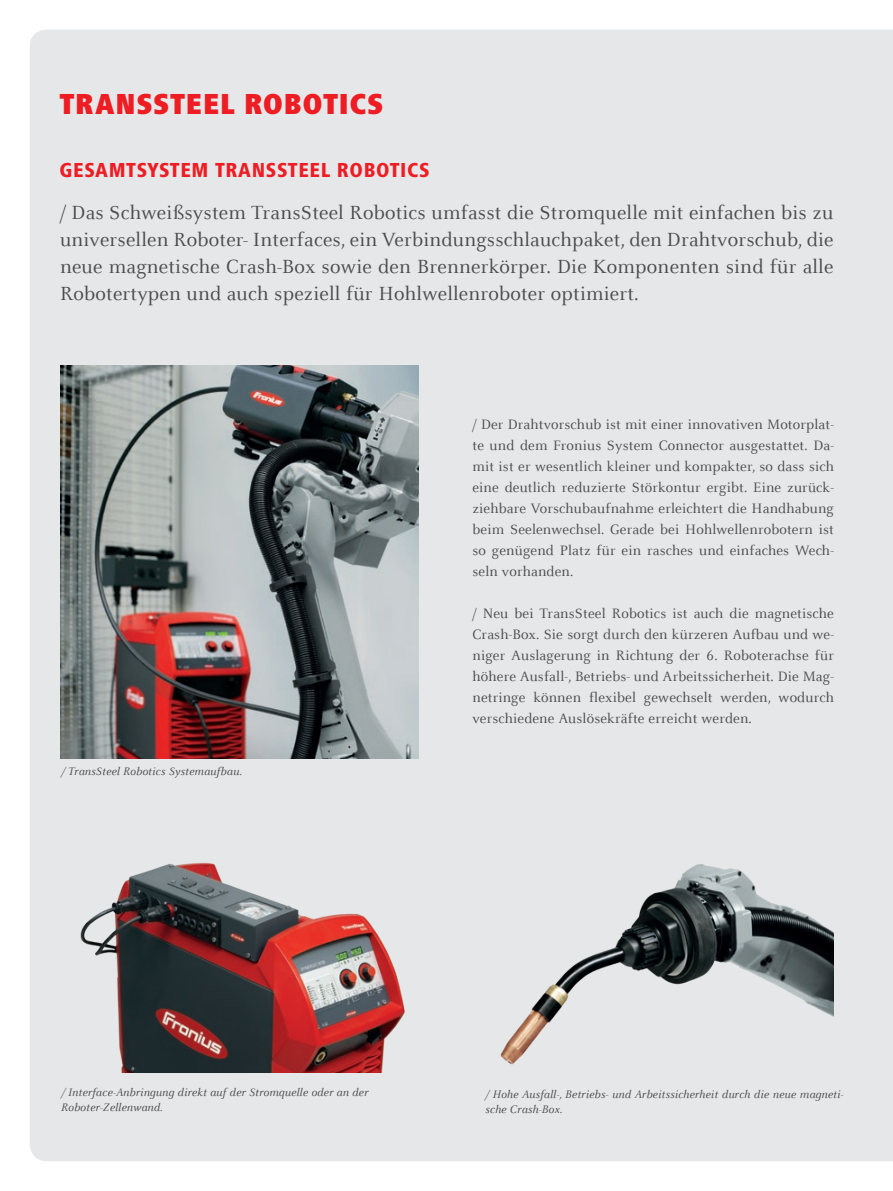
<style>
.page{position:relative;width:893px;height:1191px;background:#fff}
.page>*{position:absolute;margin:0;border:0;box-sizing:border-box;transform-origin:0 0}
.t1{font:900 condensed 30px "Frutiger Next LTW1 G";letter-spacing:.02em;color:#ee1d23}
.t2{font:21px/27px "Celeste Offc Pro";letter-spacing:.01em;color:#4b4c4d;text-align:justify}
.t3{font:800 condensed 21px "Frutiger Next LTW1 G";letter-spacing:.03em;color:#ee1d23}
.t4{font:15px/21px "Celeste Offc Pro";letter-spacing:.01em;color:#4b4c4d;text-align:justify}
.t5{font:italic 12px/15px "Celeste Offc Pro";letter-spacing:.01em;color:#4b4c4d}
</style>
<div class="page">
<div style="left:30px;top:30px;width:863px;height:1131px;background:#e6e7e9"></div>
<img style="left:60px;top:366px;width:359px;height:392px">
<img style="left:60px;top:849px;width:361px;height:223px">
<img style="left:472px;top:840px;width:362px;height:311px">
<h1 class="t1" style="left:60px;top:86px;width:325px">TRANSSTEEL ROBOTICS</h1>
<h2 class="t3" style="left:60px;top:157px;width:370px">GESAMTSYSTEM TRANSSTEE L ROBOTICS</h2>
<p class="t2" style="left:60px;top:198px;width:775px">/ Das Schweißsystem TransSteel Robotics umfasst die Stromquelle mit einfachen bis zu universellen Roboter- Interfaces, ein Verbindungsschlauchpaket, den Drahtvorschub, die neue magnetische Crash-Box sowie den Brennerkörper. Die Komponenten sind für alle Robotertypen und auch speziell für Hohlwellenroboter optimiert.</p>
<p class="t5" style="left:61px;top:763px;width:182px">/ TransSteel Robotics Systemaufbau.</p>
<p class="t4" style="left:472px;top:413px;width:363px">/ Der Drahtvorschub ist mit einer innovativen Motorplat&shy;te und dem Fronius System Connector ausgestattet. Da&shy;mit ist er wesentlich kleiner und kompakter, so dass sich eine deutlich reduzierte Störkontur ergibt. Eine zurück&shy;ziehbare Vorschubaufnahme erleichtert die Handhabung beim Seelenwechsel. Gerade bei Hohlwellenrobotern ist so genügend Platz für ein rasches und einfaches Wech&shy;seln vorhanden.</p>
<p class="t4" style="left:472px;top:602px;width:363px">/ Neu bei TransSteel Robotics ist auch die magnetische Crash-Box. Sie sorgt durch den kürzeren Aufbau und we&shy;niger Auslagerung in Richtung der 6. Roboterachse für höhere Ausfall-, Betriebs- und Arbeitssicherheit. Die Mag&shy;netringe können flexibel gewechselt werden, wodurch verschiedene Auslösekräfte erreicht werden.</p>
<p class="t5" style="left:61px;top:1084px;width:309px">/ Interface-Anbringung direkt auf der Stromquelle oder an der<br>Roboter-Zellenwand.</p>
<p class="t5" style="left:485px;top:1086px;width:360px">/ Hohe Ausfall-, Betriebs- und Arbeitssicherheit durch die neue magneti&shy;sche Crash-Box.</p>
</div>
